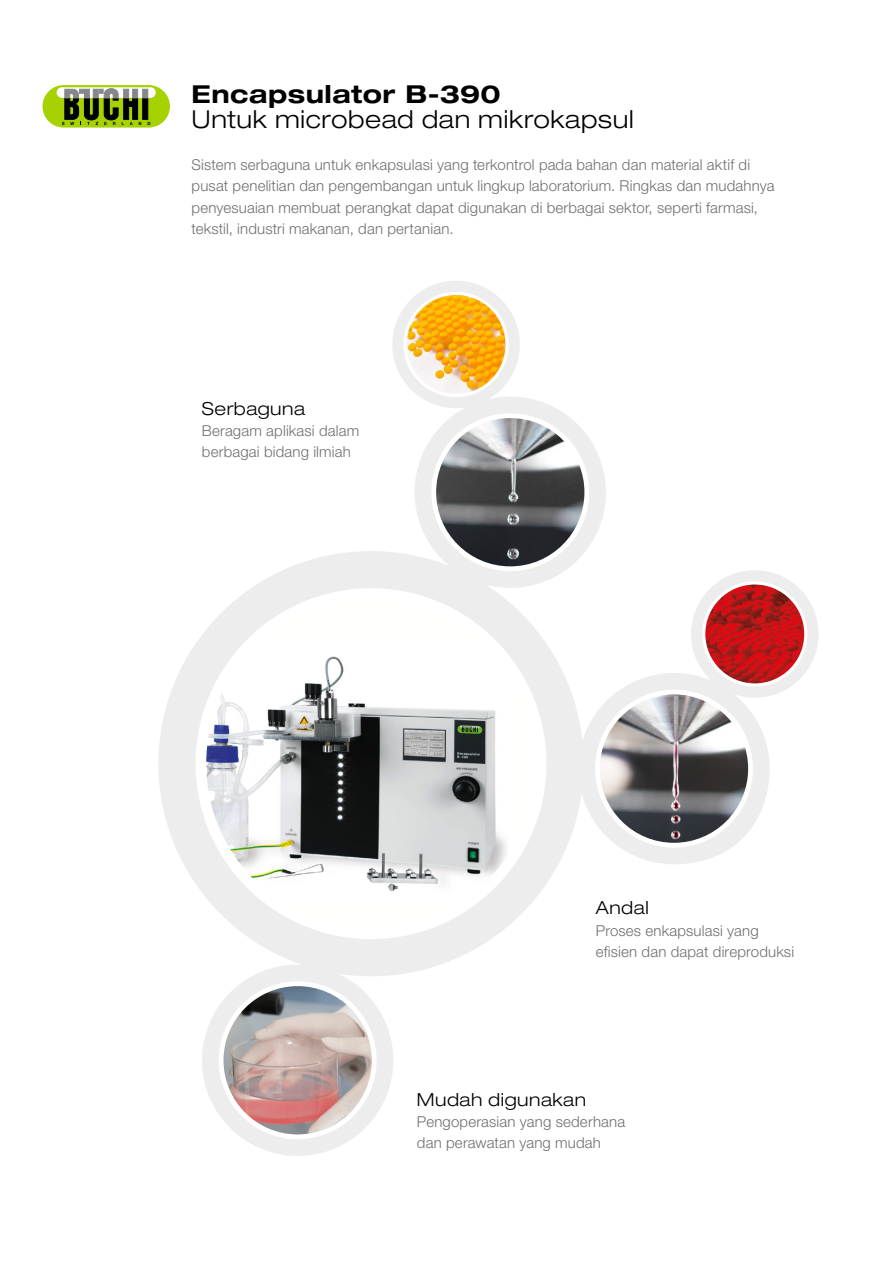
<style>
.page{position:relative;width:893px;height:1263px;background:#fff}
.page>*{position:absolute;margin:0;border:0;box-sizing:border-box;transform-origin:0 0}
.DE_Cover_Subline{font:300 expanded 24.75px "Helvetica Neue LT Std";letter-spacing:.025em;color:#000}
.DE_Cover_Headline{font:700 expanded 24.75px "Helvetica Neue LT Std";letter-spacing:.02em;color:#000}
.DE_Title{font:300 expanded 18px "Helvetica Neue LT Std";letter-spacing:.03em;color:#000}
.DE_Body_text_left{font:300 15px/21.3px "Helvetica Neue LT Std";letter-spacing:.01em;color:#706f6f}
</style>
<div class="page">
<div style="left:43px;top:85px;width:127px;height:43px;background:#a5d200;border-radius:21px"></div>
<div style="left:143px;top:89px;width:5px;height:30px;background:#000;border:1px solid #000"></div>
<svg style="left:57px;top:87px;width:99px;height:11px"></svg>
<div style="left:143px;top:89px;width:5px;height:9px;background:#878787"></div>
<svg style="left:62px;top:89px;width:79px;height:36px"></svg>
<div style="left:158px;top:551px;width:426px;height:425px;background:#ededed;border-radius:50%"></div>
<div style="left:196px;top:588px;width:350px;height:351px;background:#fff;border-radius:50%"></div>
<img style="left:206px;top:656px;width:302px;height:245px">
<div style="left:691px;top:570px;width:128px;height:128px;background:#ededed;border-radius:50%"></div>
<svg style="left:702px;top:581px;width:105px;height:106px"></svg>
<img style="left:705px;top:584px;width:99px;height:99px;border-radius:49px">
<div style="left:202px;top:964px;width:191px;height:192px;background:#ededed;border-radius:50%"></div>
<div style="left:219px;top:981px;width:158px;height:158px;background:#fff;border-radius:50%"></div>
<img style="left:223px;top:986px;width:149px;height:148px;border-radius:74px">
<div style="left:392px;top:281px;width:128px;height:127px;background:#ededed;border-radius:50%"></div>
<div style="left:403px;top:292px;width:106px;height:105px;background:#fff;border-radius:50%"></div>
<img style="left:407px;top:295px;width:98px;height:99px;border-radius:49px">
<div style="left:415px;top:396px;width:191px;height:192px;background:#ededed;border-radius:50%"></div>
<div style="left:431px;top:413px;width:158px;height:158px;background:#fff;border-radius:50%"></div>
<img style="left:436px;top:418px;width:148px;height:148px;border-radius:74px">
<div style="left:578px;top:673px;width:192px;height:191px;background:#ededed;border-radius:50%"></div>
<div style="left:595px;top:690px;width:158px;height:157px;background:#fff;border-radius:50%"></div>
<img style="left:600px;top:694px;width:148px;height:149px;border-radius:74px">
<p class="DE_Cover_Headline" style="left:192px;top:78px;width:311px">Encapsulator B-390</p>
<p class="DE_Cover_Subline" style="left:192px;top:104px;width:443px">Untuk microbead dan mikrokapsul</p>
<p class="DE_Body_text_left" style="left:192px;top:154px;width:584px">Sistem serbaguna untuk enkapsulasi yang terkontrol pada bahan dan material aktif di pusat penelitian dan pengembangan untuk lingkup laboratorium. Ringkas dan mudahnya penyesuaian membuat perangkat dapat digunakan di berbagai sektor, seperti farmasi, tekstil, industri makanan, dan pertanian.</p>
<p class="DE_Title" style="left:202px;top:397px;width:105px">Serbaguna</p>
<p class="DE_Body_text_left" style="left:202px;top:420px;width:159px">Beragam aplikasi dalam berbagai bidang ilmiah</p>
<p class="DE_Title" style="left:596px;top:897px;width:54px">Andal</p>
<p class="DE_Body_text_left" style="left:596px;top:919px;width:200px">Proses enkapsulasi yang efisien dan dapat direproduksi</p>
<p class="DE_Title" style="left:417px;top:1088px;width:171px">Mudah digunakan</p>
<p class="DE_Body_text_left" style="left:417px;top:1110px;width:210px">Pengoperasian yang sederhana dan perawatan yang mudah</p>
</div>
